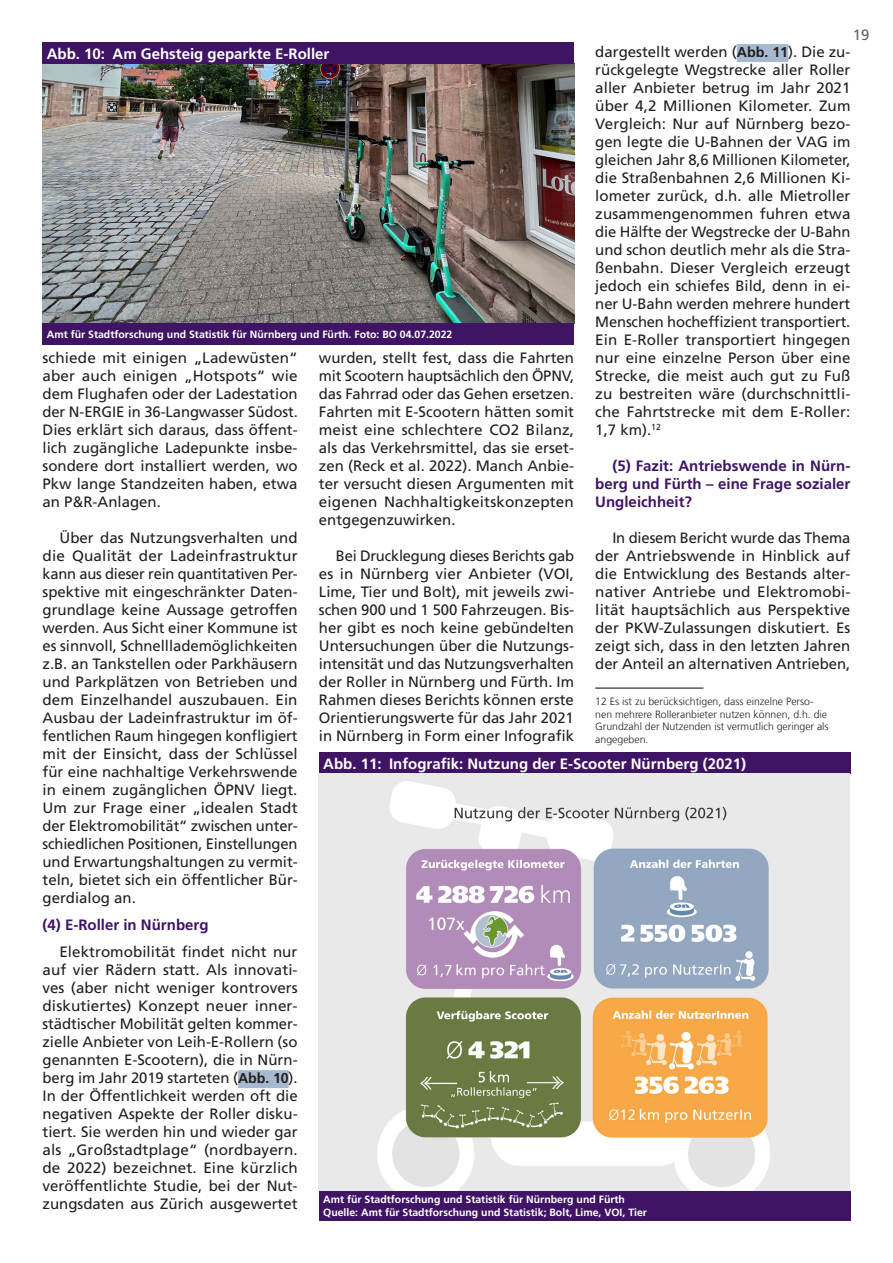
<style>
.page{position:relative;width:893px;height:1263px;background:#fff}
.page>*{position:absolute;margin:0;border:0;box-sizing:border-box;transform-origin:0 0}
._0_Text_Absatz__Stan{font:15px/18px "Frutiger LT Com";color:#231f20;text-align:justify}
.t1{font:700 15px "Frutiger LT Com";color:#fff}
._0_Text_Absatz__Stan-2{font:700 15px/18px "Frutiger LT Com";color:#3f1464;text-align:justify}
._1_Überschrift_Absat{font:700 15px "Frutiger LT Com";color:#3f1464}
.t2{font:15px "Frutiger LT Com";color:#636366}
._3_4_Fußnote_Abbildu{font:700 10.5px "Frutiger LT Com";color:#fff}
._2_1_Fußnoten__Stand{font:300 10.5px/12.6px "Frutiger LT Com";color:#231f20}
.s1{font-weight:700;font-size:14.25px}
</style>
<div class="page">
<img style="left:43px;top:64px;width:531px;height:259px">
<div style="left:238px;top:1070px;width:51px;height:18px;background:#a7b8d1"></div>
<div style="left:737px;top:44px;width:51px;height:18px;background:#a7b8d1"></div>
<hr style="left:595px;top:687px;width:108px;height:2px;background:#231f20">
<div style="left:43px;top:323px;width:531px;height:21px;background:#3f1464"></div>
<div style="left:43px;top:43px;width:531px;height:21px;background:#3f1464"></div>
<div style="left:319px;top:752px;width:531px;height:21px;background:#3f1464"></div>
<img style="left:319px;top:773px;width:530px;height:418px">
<div style="left:319px;top:1191px;width:531px;height:29px;background:#3f1464"></div>
<p class="t2" style="left:853px;top:25px;width:18px">19</p>
<p class="_0_Text_Absatz__Stan" style="left:595px;top:43px;width:257px">dargestellt werden (<span class="s1">Abb. 11</span>). Die zu&shy;rückgelegte Wegstrecke aller Roller aller Anbieter betrug im Jahr 2021 über 4,2 Millionen Kilometer. Zum Vergleich: Nur auf Nürnberg bezo&shy;gen legte die U-Bahnen der VAG im gleichen Jahr 8,6 Millionen Kilometer, die Straßenbahnen 2,6 Millionen Ki&shy;lometer zurück, d.h. alle Mietroller zusammengenommen fuhren etwa die Hälfte der Wegstrecke der U-Bahn und schon deutlich mehr als die Stra&shy;ßenbahn. Dieser Vergleich erzeugt jedoch ein schiefes Bild, denn in ei&shy;ner U-Bahn werden mehrere hundert Menschen hocheffizient transportiert.<br>Ein E-Roller transportiert hingegen nur eine einzelne Person über eine Strecke, die meist auch gut zu Fuß zu bestreiten wäre (durchschnittli&shy;che Fahrtstrecke mit dem E-Roller:<br>1,7 km).<sup>12</sup></p>
<p class="_0_Text_Absatz__Stan-2" style="left:595px;top:457px;width:257px;text-indent:17px">(5) Fazit: Antriebswende in Nürn&shy;berg und Fürth – eine Frage sozialer Ungleichheit?</p>
<p class="_0_Text_Absatz__Stan" style="left:595px;top:529px;width:257px;text-indent:17px">In diesem Bericht wurde das Thema der Antriebswende in Hinblick auf die Entwicklung des Bestands alter&shy;nativer Antriebe und Elektromobi&shy;lität hauptsächlich aus Perspektive der PKW-Zulassungen diskutiert. Es zeigt sich, dass in den letzten Jahren der Anteil an alternativen Antrieben,</p>
<p class="_2_1_Fußnoten__Stand" style="left:595px;top:695px;width:235px">12 Es ist zu berücksichtigen, dass einzelne Perso&shy;nen mehrere Rolleranbieter nutzen können, d.h. die Grundzahl der Nutzenden ist vermutlich geringer als angegeben.</p>
<p class="t1" style="left:47px;top:44px;width:284px">Abb. 10: Am Gehsteig geparkte E-Roller</p>
<p class="_3_4_Fußnote_Abbildu" style="left:47px;top:328px;width:407px">Amt für Stadtforschung und Statistik für Nürnberg und Fürth. Foto: BO 04.07.2022</p>
<p class="_0_Text_Absatz__Stan" style="left:319px;top:349px;width:257px">wurden, stellt fest, dass die Fahrten mit Scootern hauptsächlich den ÖPNV, das Fahrrad oder das Gehen ersetzen.<br>Fahrten mit E-Scootern hätten somit meist eine schlechtere CO2 Bilanz, als das Verkehrsmittel, das sie erset&shy;zen (Reck et al. 2022). Manch Anbie&shy;ter versucht diesen Argumenten mit eigenen Nachhaltigkeitskonzepten entgegenzuwirken.</p>
<p class="_0_Text_Absatz__Stan" style="left:319px;top:547px;width:257px;text-indent:17px">Bei Drucklegung dieses Berichts gab es in Nürnberg vier Anbieter (VOI, Lime, Tier und Bolt), mit jeweils zwi&shy;schen 900 und 1 500 Fahrzeugen. Bis&shy;her gibt es noch keine gebündelten Untersuchungen über die Nutzungs&shy;intensität und das Nutzungsverhalten der Roller in Nürnberg und Fürth. Im Rahmen dieses Berichts können erste Orientierungswerte für das Jahr 2021 in Nürnberg in Form einer Infografik</p>
<p class="_0_Text_Absatz__Stan" style="left:43px;top:349px;width:257px">schiede mit einigen „Ladewüsten“ aber auch einigen „Hotspots“ wie dem Flughafen oder der Ladestation der N-ERGIE in 36-Langwasser Südost.<br>Dies erklärt sich daraus, dass öffent&shy;lich zugängliche Ladepunkte insbe&shy;sondere dort installiert werden, wo Pkw lange Standzeiten haben, etwa an P&amp;R-Anlagen.</p>
<p class="_0_Text_Absatz__Stan" style="left:43px;top:529px;width:257px;text-indent:17px">Über das Nutzungsverhalten und die Qualität der Ladeinfrastruktur kann aus dieser rein quantitativen Per&shy;spektive mit eingeschränkter Daten&shy;grundlage keine Aussage getroffen werden. Aus Sicht einer Kommune ist es sinnvoll, Schnelllademöglichkeiten z.B. an Tankstellen oder Parkhäusern und Parkplätzen von Betrieben und dem Einzelhandel auszubauen. Ein Ausbau der Ladeinfrastruktur im öf&shy;fentlichen Raum hingegen konfligiert mit der Einsicht, dass der Schlüssel für eine nachhaltige Verkehrswende in einem zugänglichen ÖPNV liegt.<br>Um zur Frage einer „idealen Stadt der Elektromobilität“ zwischen unter&shy;schiedlichen Positionen, Einstellungen und Erwartungshaltungen zu vermit&shy;teln, bietet sich ein öffentlicher Bür&shy;gerdialog an.</p>
<p class="_1_Überschrift_Absat" style="left:43px;top:915px;width:168px">(4) E-Roller in Nürnberg</p>
<p class="_0_Text_Absatz__Stan" style="left:43px;top:943px;width:257px;text-indent:17px">Elektromobilität findet nicht nur auf vier Rädern statt. Als innovati&shy;ves (aber nicht weniger kontrovers diskutiertes) Konzept neuer inner&shy;städtischer Mobilität gelten kommer&shy;zielle Anbieter von Leih-E-Rollern (so genannten E-Scootern), die in Nürn&shy;berg im Jahr 2019 starteten (<span class="s1">Abb. 10</span>).<br>In der Öffentlichkeit werden oft die negativen Aspekte der Roller disku&shy;tiert. Sie werden hin und wieder gar als „Großstadtplage“ (nordbayern. de 2022) bezeichnet. Eine kürzlich veröffentlichte Studie, bei der Nut&shy;zungsdaten aus Zürich ausgewertet</p>
<p class="t1" style="left:323px;top:754px;width:424px">Abb. 11: Infografik: Nutzung der E-Scooter Nürnberg (2021)</p>
<p class="_3_4_Fußnote_Abbildu" style="left:323px;top:1193px;width:303px">Amt für Stadtforschung und Statistik für Nürnberg und Fürth</p>
<p class="_3_4_Fußnote_Abbildu" style="left:323px;top:1206px;width:325px">Quelle: Amt für Stadtforschung und Statistik; Bolt, Lime, VOI, Tier</p>
</div>
